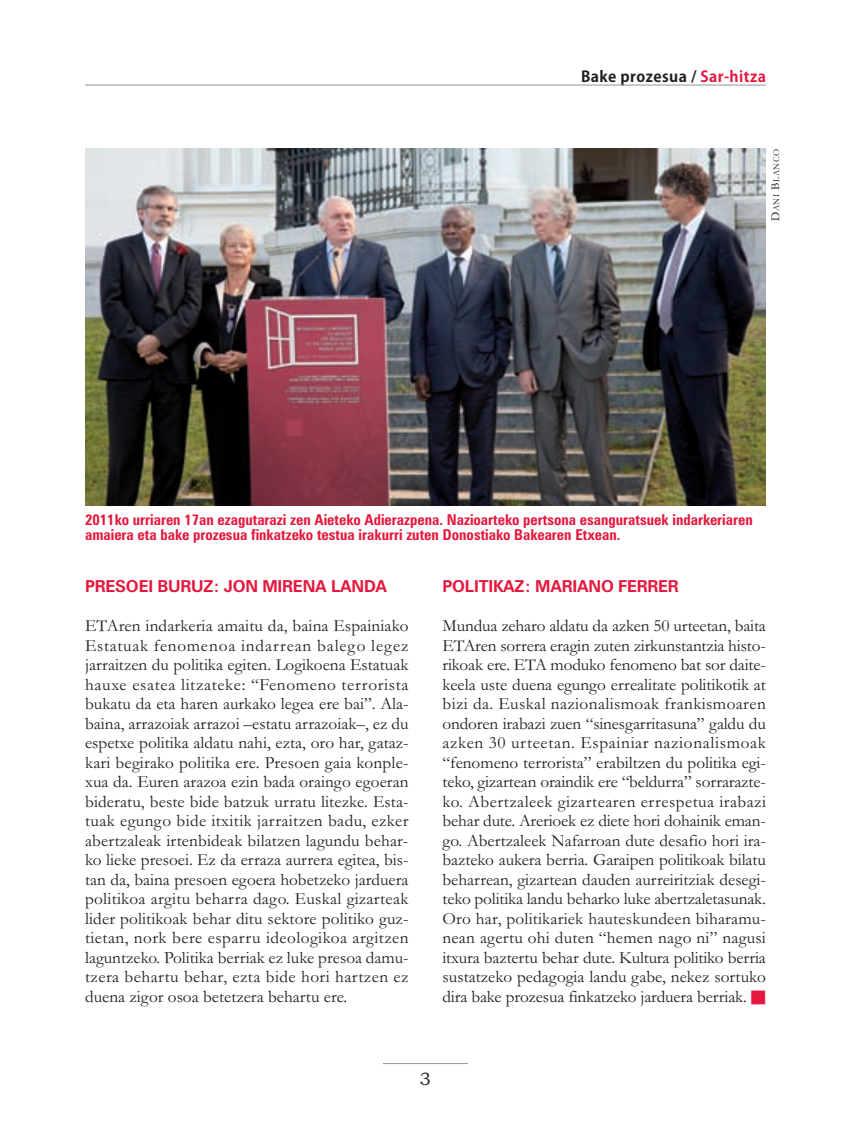
<style>
.page{position:relative;width:851px;height:1127px;background:#fff}
.page>*{position:absolute;margin:0;border:0;box-sizing:border-box;transform-origin:0 0}
.t1{font:18px "Bookman Old Style";color:#231f20}
.t2{font:17.25px/19.5px "Garamond";color:#231f20;text-align:justify}
.t3{font:700 16.5px "Zurich BT";letter-spacing:-.01em;color:#e4183e}
.t4{font:700 condensed 15px/15px "Zurich BT";color:#e4183e}
.t5{font:700 15px "Koz Go Pro";letter-spacing:.03em;color:#231f20}
.t6{font:9px "Garamond";letter-spacing:.06em;color:#231f20}
.s1{color:#e4183e}
.s2{font-size:12px}
</style>
<div class="page">
<hr style="left:383px;top:1063px;width:85px;height:1px;background:#939598">
<hr style="left:85px;top:85px;width:680px;height:1px;background:#939598">
<img style="left:85px;top:149px;width:680px;height:356px">
<p class="t5" style="left:581px;top:69px;width:186px">Bake prozesua / <span class="s1">Sar-hitza</span></p>
<p class="t6" style="left:773px;top:221px;width:73px;rotate:-90deg"><span class="s2">D</span>ANI <span class="s2">B</span>LANCO</p>
<p class="t4" style="left:85px;top:513px;width:669px">2011ko urriaren 17an ezagutarazi zen Aieteko Adierazpena. Nazioarteko pertsona esanguratsuek indarkeriaren amaiera eta bake prozesua finkatzeko testua irakurri zuten Donostiako Bakearen Etxean.</p>
<p class="t3" style="left:85px;top:580px;width:303px">PRESOEI BURUZ: JON MIRENA LANDA</p>
<p class="t2" style="left:85px;top:618px;width:325px">ETAren indarkeria amaitu da, baina Espainiako Estatuak fenomenoa indarrean balego legez jarraitzen du politika egiten. Logikoena Estatuak hauxe esatea litzateke: “Fenomeno terrorista bukatu da eta haren aurkako legea ere bai”. Ala&shy;baina, arrazoiak arrazoi –estatu arrazoiak–, ez du espetxe politika aldatu nahi, ezta, oro har, gataz&shy;kari begirako politika ere. Presoen gaia konple&shy;xua da. Euren arazoa ezin bada oraingo egoeran bideratu, beste bide batzuk urratu litezke. Esta&shy;tuak egungo bide itxitik jarraitzen badu, ezker abertzaleak irtenbideak bilatzen lagundu behar&shy;ko lieke presoei. Ez da erraza aurrera egitea, bis&shy;tan da, baina presoen egoera hobetzeko jarduera politikoa argitu beharra dago. Euskal gizarteak lider politikoak behar ditu sektore politiko guz&shy;tietan, nork bere esparru ideologikoa argitzen laguntzeko. Politika berriak ez luke presoa damu&shy;tzera behartu behar, ezta bide hori hartzen ez duena zigor osoa betetzera behartu ere.</p>
<p class="t3" style="left:442px;top:580px;width:238px">POLITIKAZ: MARIANO FERRER</p>
<p class="t2" style="left:442px;top:618px;width:325px">Mundua zeharo aldatu da azken 50 urteetan, baita ETAren sorrera eragin zuten zirkunstantzia histo&shy;rikoak ere. ETA moduko fenomeno bat sor daite&shy;keela uste duena egungo errealitate politikotik at bizi da. Euskal nazionalismoak frankismoaren ondoren irabazi zuen “sinesgarritasuna” galdu du azken 30 urteetan. Espainiar nazionalismoak “fenomeno terrorista” erabiltzen du politika egi&shy;teko, gizartean oraindik ere “beldurra” sorrarazte&shy;ko. Abertzaleek gizartearen errespetua irabazi behar dute. Arerioek ez diete hori dohainik eman&shy;go. Abertzaleek Nafarroan dute desafio hori ira&shy;bazteko aukera berria. Garaipen politikoak bilatu beharrean, gizartean dauden aurreiritziak desegi&shy;teko politika landu beharko luke abertzaletasunak.<br>Oro har, politikariek hauteskundeen biharamu&shy;nean agertu ohi duten “hemen nago ni” nagusi itxura baztertu behar dute. Kultura politiko berria sustatzeko pedagogia landu gabe, nekez sortuko dira bake prozesua finkatzeko jarduera berriak. <span class="s1">■</span></p>
<p class="t1" style="left:420px;top:1068px;width:13px">3</p>
</div>
